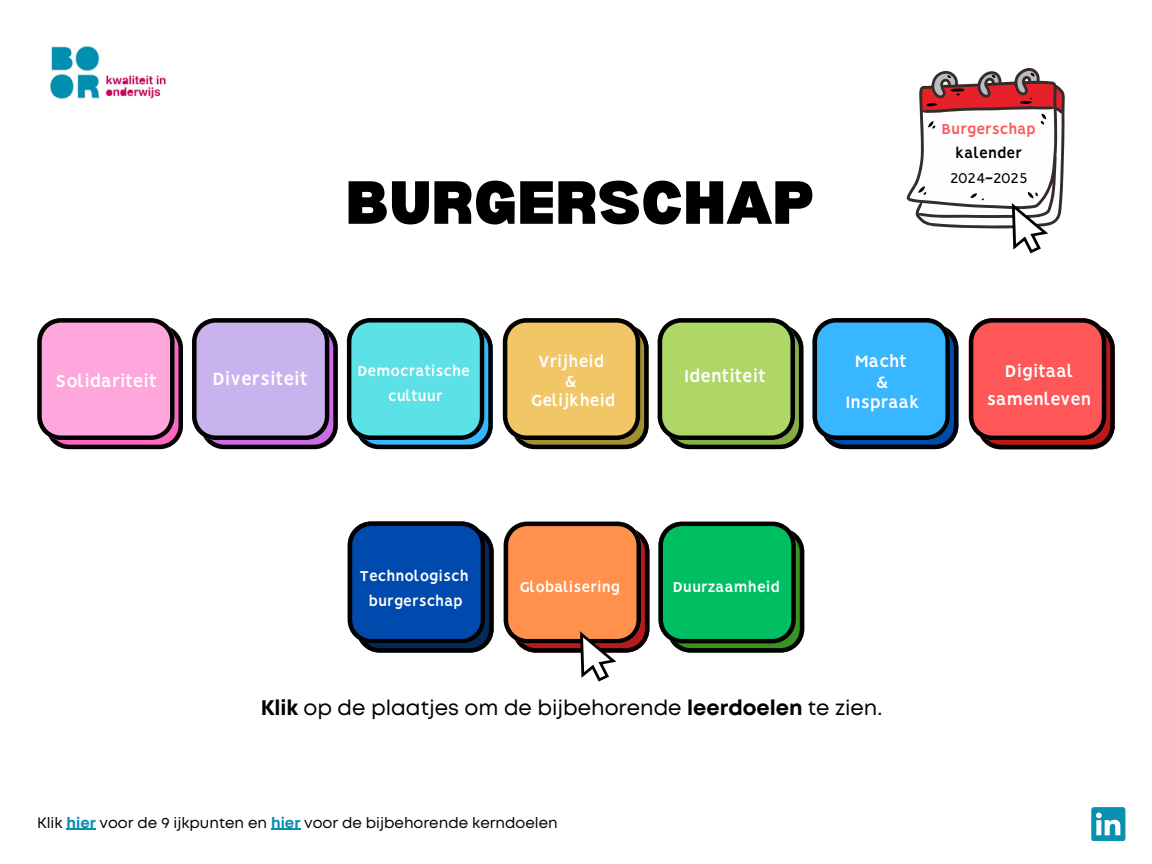
<style>
.page{position:relative;width:1152px;height:864px;background:#fff}
.page>*{position:absolute;margin:0;border:0;box-sizing:border-box;transform-origin:0 0}
.t1{font:900 59.55px "Bernoru";color:#000}
.t2{font:22.35px "RTL Sondos Bold";color:#fff}
.t3{font:21.6px "RTL Sondos Bold";color:#fff}
.t4{font:21.15px "Mont";color:#000}
.t5{font:21.15px/28.2px "RTL Sondos Bold";color:#fff;text-align:center}
.t6{font:20.85px/20.4px "RTL Sondos Bold";color:#fff;text-align:center}
.t7{font:20.25px/19.4px "RTL Sondos Bold";color:#fff;text-align:center}
.t8{font:18.15px/24.8px "RTL Sondos Bold";color:#fff;text-align:center}
.t9{font:18.15px/24.8px "RTL Sondos Bold";color:#000;text-align:center}
.t10{font:15px "Mont";color:#000}
.s1{color:#ff5757}
.s2{font-weight:700}
.s3{font-weight:700;color:#0890ae}
</style>
<div class="page">
<svg style="left:192px;top:318px;width:146px;height:131px;background:#a995c7"></svg>
<svg style="left:37px;top:318px;width:146px;height:131px;background:#d58cb9"></svg>
<svg style="left:347px;top:318px;width:146px;height:131px;background:#51bbc2"></svg>
<svg style="left:658px;top:318px;width:145px;height:131px;background:#92b35a"></svg>
<svg style="left:503px;top:318px;width:146px;height:131px;background:#c5a458"></svg>
<svg style="left:813px;top:318px;width:145px;height:131px;background:#3395d1"></svg>
<svg style="left:969px;top:318px;width:146px;height:131px;background:#d14c4c"></svg>
<svg style="left:348px;top:521px;width:145px;height:132px;background:#0a4390"></svg>
<svg style="left:658px;top:522px;width:146px;height:131px;background:#0da056"></svg>
<svg style="left:504px;top:522px;width:145px;height:160px"></svg>
<img style="left:50px;top:46px;width:116px;height:53px">
<svg style="left:1091px;top:807px;width:34px;height:34px"></svg>
<svg style="left:67px;top:829px;width:29px;height:1px"></svg>
<hr style="left:271px;top:829px;width:30px;height:1px;background:#0890ae">
<svg style="left:906px;top:68px;width:159px;height:185px"></svg>
<h4 class="t1" style="left:346px;top:169px;width:470px">BURGERSCHAP</h4>
<h4 class="t9" style="left:942px;top:114px;width:96px"><span class="s1">Burgerschap </span>kalender<br>2024-2025</h4>
<p class="t7" style="left:531px;top:350px;width:86px">Vrijheid<br>&amp;<br>Gelijkheid</p>
<h4 class="t6" style="left:845px;top:349px;width:76px">Macht<br>&amp;<br>Inspraak</h4>
<h2 class="t3" style="left:55px;top:365px;width:103px">Solidariteit</h2>
<h2 class="t5" style="left:987px;top:355px;width:106px">Digitaal samenleven</h2>
<h4 class="t8" style="left:357px;top:357px;width:114px">Democratische cultuur</h4>
<p class="t2" style="left:212px;top:363px;width:97px">Diversiteit</p>
<h1 class="t3" style="left:684px;top:360px;width:83px">Identiteit</h1>
<h2 class="t8" style="left:359px;top:562px;width:111px">Technologisch burgerschap</h2>
<h2 class="t8" style="left:520px;top:572px;width:102px">Globalisering</h2>
<h2 class="t8" style="left:673px;top:572px;width:109px">Duurzaamheid</h2>
<h2 class="t4" style="left:261px;top:700px;width:623px"><span class="s2">Klik</span> op de plaatjes om de bijbehorende <span class="s2">leerdoelen</span> te zien.</h2>
<h4 class="t10" style="left:37px;top:817px;width:522px">Klik <span class="s3">hier</span> voor de 9 ijkpunten en <span class="s3">hier</span> voor de bijbehorende kerndoelen</h4>
</div>
